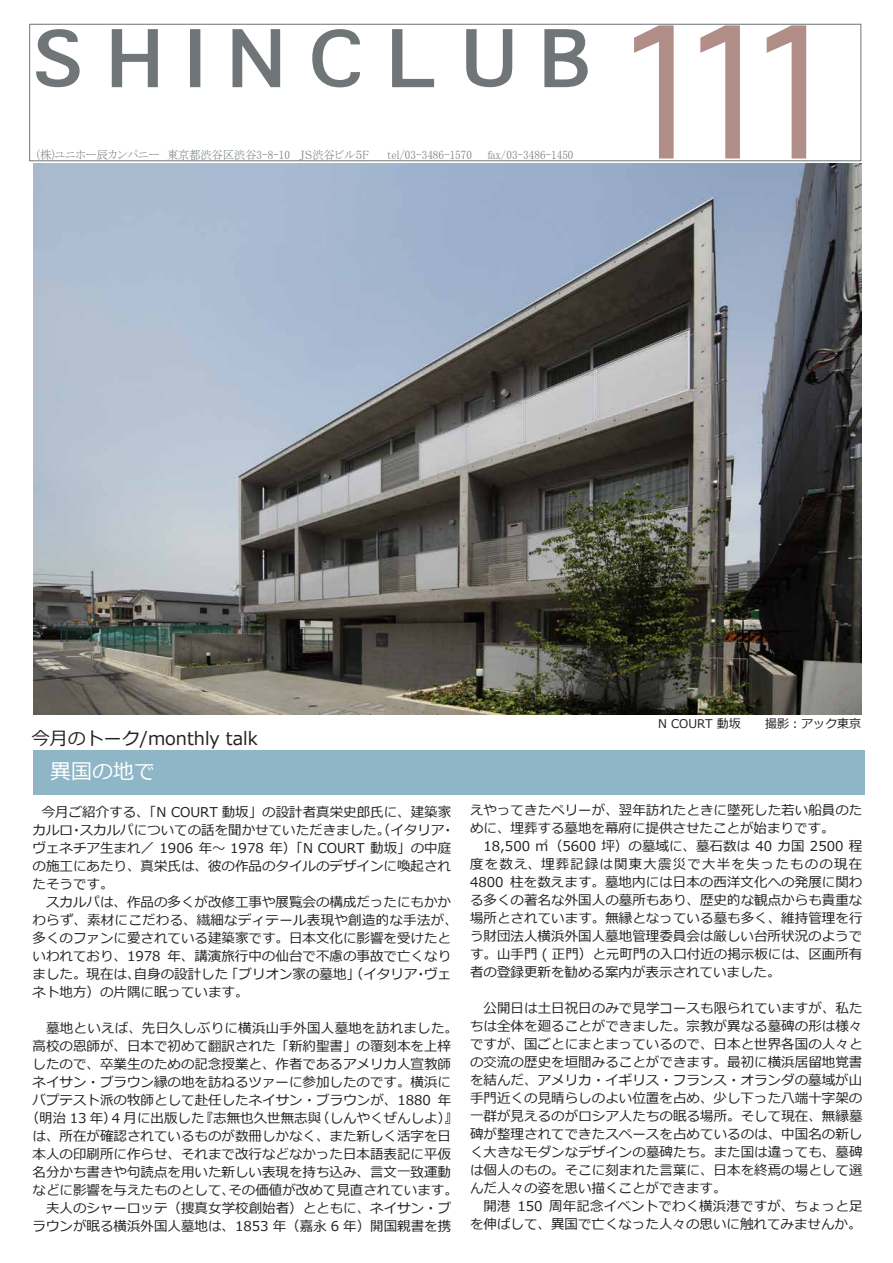
<style>
.page{position:relative;width:893px;height:1263px;background:#fff}
.page>*{position:absolute;margin:0;border:0;box-sizing:border-box;transform-origin:0 0}
.t1{font:21px "Meiryo";color:#fff}
.t2{font:18px "Meiryo";color:#231f20}
.t3{font:13.5px/18px "Meiryo";color:#231f20}
.t4{font:12px "MS P Mincho";color:#737a7e;scale:.93 1}
.t5{font:12px "Meiryo";color:#231f20}
</style>
<div class="page">
<div style="left:33px;top:750px;width:831px;height:44px;background:#8eb6c6"></div>
<svg style="left:36px;top:29px;width:44px;height:58px"></svg>
<div style="left:29px;top:24px;width:832px;height:137px;border:1px solid #6d7378"></div>
<svg style="left:112px;top:29px;width:46px;height:58px"></svg>
<div style="left:190px;top:29px;width:10px;height:58px;background:#707677"></div>
<svg style="left:232px;top:29px;width:48px;height:58px"></svg>
<svg style="left:312px;top:29px;width:48px;height:58px"></svg>
<svg style="left:392px;top:29px;width:42px;height:58px"></svg>
<svg style="left:466px;top:29px;width:46px;height:58px"></svg>
<svg style="left:544px;top:29px;width:44px;height:58px"></svg>
<svg style="left:634px;top:25px;width:40px;height:134px"></svg>
<svg style="left:700px;top:25px;width:40px;height:134px"></svg>
<svg style="left:767px;top:25px;width:39px;height:134px"></svg>
<img style="left:33px;top:163px;width:829px;height:552px">
<p class="t4" style="left:37px;top:149px;width:359px">(株)ユニホー辰カンパニー　東京都渋谷区渋谷3-8-10 　ＪＳ渋谷ビル５F</p>
<p class="t4" style="left:387px;top:149px;width:92px">tel/03-3486-1570</p>
<p class="t4" style="left:488px;top:149px;width:94px">fax/03-3486-1450</p>
<h2 class="t2" style="left:32px;top:726px;width:227px">今月のトーク/monthly talk</h2>
<h1 class="t1" style="left:50px;top:756px;width:106px">異国の地で</h1>
<p class="t5" style="left:658px;top:715px;width:204px">N COURT 動坂　 撮影︓アック東京</p>
<p class="t3" style="left:33px;top:803px;width:427px;text-indent:9px">今月ご紹介する、「N COURT 動坂」の設計者真栄史郎氏に、建築家カルロ・スカルパについての話を聞かせていただきました。（イタリア・ヴェネチア生まれ／ 1906 年～ 1978 年）「N COURT 動坂」の中庭の施工にあたり、真栄氏は、彼の作品のタイルのデザインに喚起されたそうです。<br>　スカルパは、作品の多くが改修工事や展覧会の構成だったにもかかわらず、素材にこだわる、繊細なディテール表現や創造的な手法が、多くのファンに愛されている建築家です。日本文化に影響を受けたといわれており、1978 年、講演旅行中の仙台で不慮の事故で亡くなりました。現在は、自身の設計した「ブリオン家の墓地」（イタリア・ヴェネト地方）の片隅に眠っています。</p>
<p class="t3" style="left:26px;top:1019px;width:434px;text-align:center">　墓地といえば、先日久しぶりに横浜山手外国人墓地を訪れました。高校の恩師が、日本で初めて翻訳された「新約聖書」の覆刻本を上梓したので、卒業生のための記念授業と、作者であるアメリカ人宣教師ネイサン・ブラウン縁の地を訪ねるツァーに参加したのです。横浜にバプテスト派の牧師として赴任したネイサン・ブラウンが、1880 年（明治 13 年）4 月に出版した『志無也久世無志與（しんやくぜんしよ）』は、所在が確認されているものが数冊しかなく、また新しく活字を日本人の印刷所に作らせ、それまで改行などなかった日本語表記に平仮名分かち書きや句読点を用いた新しい表現を持ち込み、言文一致運動などに影響を与えたものとして、その価値が改めて見直されています。　夫人のシャーロッテ（捜真女学校創始者）とともに、ネイサン・ブラウンが眠る横浜外国人墓地は、1853 年（嘉永 6 年）開国親書を携</p>
<p class="t3" style="left:470px;top:802px;width:394px">えやってきたペリーが、翌年訪れたときに墜死した若い船員のために、埋葬する墓地を幕府に提供させたことが始まりです。　18,500 ㎡（5600 坪）の墓域に、墓石数は 40 カ国 2500 程度を数え、埋葬記録は関東大震災で大半を失ったものの現在4800 柱を数えます。墓地内には日本の西洋文化への発展に関わる多くの著名な外国人の墓所もあり、歴史的な観点からも貴重な場所とされています。無縁となっている墓も多く、維持管理を行う財団法人横浜外国人墓地管理委員会は厳しい台所状況のようです。山手門 ( 正門）と元町門の入口付近の掲示板には、区画所有者の登録更新を勧める案内が表示されていました。</p>
<p class="t3" style="left:470px;top:1000px;width:394px">　公開日は土日祝日のみで見学コースも限られていますが、私たちは全体を廻ることができました。宗教が異なる墓碑の形は様々ですが、国ごとにまとまっているので、日本と世界各国の人々との交流の歴史を垣間みることができます。最初に横浜居留地覚書を結んだ、アメリカ・イギリス・フランス・オランダの墓域が山手門近くの見晴らしのよい位置を占め、少し下った八端十字架の一群が見えるのがロシア人たちの眠る場所。そして現在、無縁墓碑が整理されてできたスペースを占めているのは、中国名の新しく大きなモダンなデザインの墓碑たち。また国は違っても、墓碑は個人のもの。そこに刻まれた言葉に、日本を終焉の場として選んだ人々の姿を思い描くことができます。<br>　開港 150 周年記念イベントでわく横浜港ですが、ちょっと足を伸ばして、異国で亡くなった人々の思いに触れてみませんか。</p>
</div>
